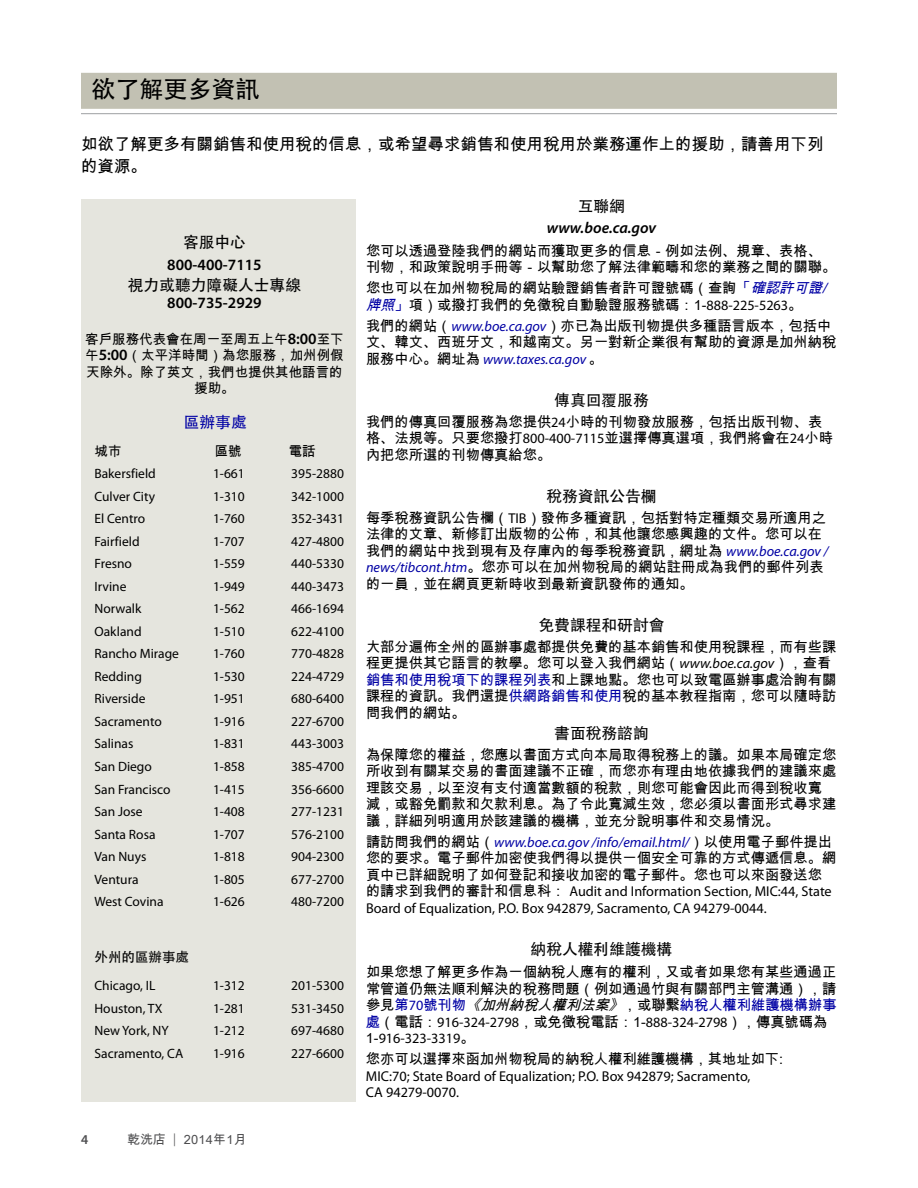
<style>
.page{position:relative;width:918px;height:1188px;background:#fff}
.page>*{position:absolute;margin:0;border:0;box-sizing:border-box;transform-origin:0 0}
.t1{font:24px "Adobe Heiti Std";color:#000}
.t2{font:16.5px/21.8px "Arial Unicode MS";color:#000}
.t3{font:15.75px "Adobe Heiti Std";color:#000}
.t4{font:600 15.75px "Myriad Pro";color:#000}
.t5{font:italic 600 15.75px "Myriad Pro";letter-spacing:.005em;color:#000}
.t6{font:15.75px "Adobe Heiti Std";color:#0000a4}
.t7{font:14.25px/16.5px "Arial Unicode MS";color:#000}
.t8{font:14.25px/16.5px "Myriad Pro";color:#000}
.t9{font:italic 14.25px "Myriad Pro";color:#0000a4}
.t10{font:13.5px "Myriad Pro";color:#000}
.t11{font:13.5px/16.5px "Arial Unicode MS";color:#000;text-align:center}
.t12{font:13.5px "Adobe Heiti Std";color:#000}
.t13{font:600 13.5px "Myriad Pro";color:#4d4d4f}
.t14{font:12.75px "Arial Unicode MS";letter-spacing:.025em;color:#4d4d4f}
.s1{color:#0000a4}
.s2{font-style:italic;color:#0000a4}
.s3{font-family:"Myriad Pro"}
.s4{font-family:"Myriad Pro";font-style:italic;color:#0000a4}
.s5{font-family:"Arial Unicode MS";font-style:normal;color:#000}
.s6{font-family:"Myriad Pro";font-style:italic}
.s7{font-family:"Arial Unicode MS"}
.s8{font-family:"Myriad Pro";color:#0000a4}
.s9{font-style:italic}
.s10{font-family:"Arial Unicode MS";color:#0000a4}
.s11{font-family:"Myriad Pro";font-weight:600;font-size:15.75px}
.s12{font-family:"Optima LT Std"}
</style>
<div class="page">
<div style="left:81px;top:200px;width:275px;height:902px;background:#e5e5de"></div>
<div style="left:81px;top:73px;width:756px;height:36px;background:#c2c1b3"></div>
<hr style="left:81px;top:113px;width:756px;height:1px;background:#9d9fa2">
<h1 class="t1" style="left:92px;top:75px;width:169px">欲了解更多資訊</h1>
<p class="t2" style="left:81px;top:133px;width:744px">如欲了解更多有關銷售和使用稅的信息，或希望尋求銷售和使用稅用於業務運作上的援助，請善用下列的資源。</p>
<p class="t3" style="left:578px;top:197px;width:49px">互聯網</p>
<p class="t5" style="left:547px;top:218px;width:111px">www.boe.ca.gov</p>
<p class="t7" style="left:366px;top:242px;width:472px">您可以透過登陸我們的網站而獲取更多的信息－例如法例、規章、表格、刊物，和政策說明手冊等－以幫助您了解法律範疇和您的業務之間的關聯。</p>
<p class="t7" style="left:366px;top:280px;width:467px">您也可以在加州物稅局的網站驗證銷售者許可證號碼（查詢<span class="s1">「</span><span class="s2">確認許可證/牌照</span><span class="s1">」</span>項）或撥打我們的免徵稅自動驗證服務號碼：1-<span class="s3">888-225-5263</span>。</p>
<p class="t7" style="left:366px;top:317px;width:472px">我們的網站（<span class="s4">www.boe.ca.gov</span>）亦已為出版刊物提供多種語言版本，包括中文、韓文、西班牙文，和越南文。另一對新企業很有幫助的資源是加州納稅</p>
<p class="t9" style="left:366px;top:350px;width:239px"><span class="s5">服務中心。網址為</span> www.taxes.ca.gov <span class="s5">。</span></p>
<p class="t3" style="left:554px;top:390px;width:96px">傳真回覆服務</p>
<p class="t7" style="left:366px;top:413px;width:468px">我們的傳真回覆服務為您提供<span class="s3">24</span>小時的刊物發放服務，包括出版刊物、表格、法規等。只要您撥打<span class="s3">800-400-7115</span>並選擇傳真選項，我們將會在<span class="s3">24</span>小時內把您所選的刊物傳真給您。</p>
<p class="t3" style="left:546px;top:486px;width:112px">稅務資訊公告欄</p>
<p class="t7" style="left:366px;top:509px;width:464px">每季稅務資訊公告欄（<span class="s3">TIB</span>）發佈多種資訊，包括對特定種類交易所適用之法律的文章、新修訂出版物的公佈，和其他讓您感興趣的文件。您可以在我們的網站中找到現有及存庫內的每季稅務資訊，網址為 <span class="s4">www.boe.ca.gov / news/tibcont.htm</span>。您亦可以在加州物稅局的網站註冊成為我們的郵件列表的一員，並在網頁更新時收到最新資訊發佈的通知。</p>
<p class="t3" style="left:539px;top:615px;width:127px">免費課程和研討會</p>
<p class="t7" style="left:366px;top:638px;width:472px">大部分遍佈全州的區辦事處都提供免費的基本銷售和使用稅課程，而有些課程更提供其它語言的教學。您可以登入我們網站（<span class="s6">www.boe.ca.gov</span>），查看<span class="s1">銷售和使用稅項下的課程列表</span>和上課地點。您也可以致電區辦事處洽詢有關課程的資訊。我們還提<span class="s1">供網路銷售和使用</span>稅的基本教程指南，您可以隨時訪問我們的網站。</p>
<p class="t3" style="left:554px;top:723px;width:96px">書面稅務諮詢</p>
<p class="t7" style="left:366px;top:746px;width:472px">為保障您的權益，您應以書面方式向本局取得稅務上的議。如果本局確定您所收到有關某交易的書面建議不正確，而您亦有理由地依據我們的建議來處理該交易，以至沒有支付適當數額的稅款，則您可能會因此而得到稅收寬減，或豁免罰款和欠款利息。為了令此寬減生效，您必須以書面形式尋求建議，詳細列明適用於該建議的機構，並充分說明事件和交易情況。</p>
<p class="t9" style="left:366px;top:833px;width:468px"><span class="s5">請訪問我們的網站（</span>www.boe.ca.gov /info/email.html/<span class="s5">）以使用電子郵件提出</span></p>
<p class="t7" style="left:366px;top:850px;width:472px">您的要求。電子郵件加密使我們得以提供一個安全可靠的方式傳遞信息。網頁中已詳細說明了如何登記和接收加密的電子郵件。您也可以來函發送您</p>
<p class="t8" style="left:366px;top:883px;width:467px"><span class="s7">的請求到我們的審計和信息科：</span> Audit and Information Section, MIC:44, State<br>Board of Equalization, P.O. Box 942879, Sacramento, CA 94279-0044.</p>
<p class="t3" style="left:531px;top:939px;width:143px">納稅人權利維護機構</p>
<p class="t7" style="left:366px;top:964px;width:472px;text-align:justify">如果您想了解更多作為一個納稅人應有的權利，又或者如果您有某些通過正常管道仍無法順利解決的稅務問題（例如通過竹與有關部門主管溝通），請參見<span class="s1">第</span><span class="s8">70</span><span class="s1">號刊物</span><span class="s9">《加州納稅人權利法案》</span>，或聯繫<span class="s1">納稅人權利維護機構辦事</span></p>
<p class="t8" style="left:366px;top:1013px;width:463px"><span class="s10">處</span><span class="s7">（電話：</span>916-324-2798<span class="s7">，或免徵稅電話：1-</span>888-324-2798<span class="s7">），傳真號碼為<br>1-</span>916-323-3319<span class="s7">。</span></p>
<p class="t7" style="left:366px;top:1051px;width:419px">您亦可以選擇來函加州物稅局的納稅人權利維護機構，其地址如下:</p>
<p class="t8" style="left:366px;top:1067px;width:386px">MIC:70; State Board of Equalization; P.O. Box 942879; Sacramento,<br>CA 94279-0070.</p>
<p class="t3" style="left:183px;top:232px;width:64px">客服中心</p>
<p class="t4" style="left:167px;top:255px;width:96px">800-400-7115</p>
<p class="t3" style="left:128px;top:276px;width:175px">視力或聽力障礙人士專線</p>
<p class="t4" style="left:167px;top:292px;width:96px">800-735-2929</p>
<p class="t11" style="left:85px;top:330px;width:260px">客戶服務代表會在周一至周五上午<span class="s11">8:00</span>至下午<span class="s11">5:00</span>（太平洋時間）為您服務，加州例假天除外。除了英文，我們也提供其他語言的援助。</p>
<p class="t6" style="left:184px;top:412px;width:64px">區辦事處</p>
<p class="t11" style="left:94px;top:443px;width:28px">城市</p>
<p class="t11" style="left:215px;top:443px;width:28px">區號</p>
<p class="t11" style="left:289px;top:443px;width:28px">電話</p>
<p class="t10" style="left:94px;top:466px;width:63px">Bakersfield</p>
<p class="t10" style="left:213px;top:466px;width:33px">1-661</p>
<p class="t10" style="left:291px;top:466px;width:54px">395-2880</p>
<p class="t10" style="left:94px;top:488px;width:62px">Culver City</p>
<p class="t10" style="left:213px;top:488px;width:33px">1-310</p>
<p class="t10" style="left:291px;top:488px;width:54px">342-1000</p>
<p class="t10" style="left:94px;top:511px;width:52px">El Centro</p>
<p class="t10" style="left:213px;top:511px;width:33px">1-760</p>
<p class="t10" style="left:291px;top:511px;width:54px">352-3431</p>
<p class="t10" style="left:94px;top:533px;width:47px">Fairfield</p>
<p class="t10" style="left:213px;top:533px;width:33px">1-707</p>
<p class="t10" style="left:291px;top:533px;width:54px">427-4800</p>
<p class="t10" style="left:94px;top:556px;width:39px">Fresno</p>
<p class="t10" style="left:213px;top:556px;width:33px">1-559</p>
<p class="t10" style="left:291px;top:556px;width:54px">440-5330</p>
<p class="t10" style="left:94px;top:578px;width:34px">Irvine</p>
<p class="t10" style="left:213px;top:578px;width:33px">1-949</p>
<p class="t10" style="left:291px;top:578px;width:54px">440-3473</p>
<p class="t10" style="left:94px;top:601px;width:48px">Norwalk</p>
<p class="t10" style="left:213px;top:601px;width:33px">1-562</p>
<p class="t10" style="left:291px;top:601px;width:54px">466-1694</p>
<p class="t10" style="left:94px;top:623px;width:49px">Oakland</p>
<p class="t10" style="left:213px;top:623px;width:33px">1-510</p>
<p class="t10" style="left:291px;top:623px;width:54px">622-4100</p>
<p class="t10" style="left:94px;top:646px;width:86px">Rancho Mirage</p>
<p class="t10" style="left:213px;top:646px;width:33px">1-760</p>
<p class="t10" style="left:291px;top:646px;width:54px">770-4828</p>
<p class="t10" style="left:94px;top:668px;width:49px">Redding</p>
<p class="t10" style="left:213px;top:668px;width:33px">1-530</p>
<p class="t10" style="left:291px;top:668px;width:54px">224-4729</p>
<p class="t10" style="left:94px;top:691px;width:52px">Riverside</p>
<p class="t10" style="left:213px;top:691px;width:33px">1-951</p>
<p class="t10" style="left:291px;top:691px;width:54px">680-6400</p>
<p class="t10" style="left:94px;top:713px;width:69px">Sacramento</p>
<p class="t10" style="left:213px;top:713px;width:33px">1-916</p>
<p class="t10" style="left:291px;top:713px;width:54px">227-6700</p>
<p class="t10" style="left:94px;top:736px;width:40px">Salinas</p>
<p class="t10" style="left:213px;top:736px;width:33px">1-831</p>
<p class="t10" style="left:291px;top:736px;width:54px">443-3003</p>
<p class="t10" style="left:94px;top:758px;width:59px">San Diego</p>
<p class="t10" style="left:213px;top:758px;width:33px">1-858</p>
<p class="t10" style="left:291px;top:758px;width:54px">385-4700</p>
<p class="t10" style="left:94px;top:781px;width:78px">San Francisco</p>
<p class="t10" style="left:213px;top:781px;width:33px">1-415</p>
<p class="t10" style="left:291px;top:781px;width:54px">356-6600</p>
<p class="t10" style="left:94px;top:803px;width:50px">San Jose</p>
<p class="t10" style="left:213px;top:803px;width:33px">1-408</p>
<p class="t10" style="left:291px;top:803px;width:54px">277-1231</p>
<p class="t10" style="left:94px;top:826px;width:63px">Santa Rosa</p>
<p class="t10" style="left:213px;top:826px;width:33px">1-707</p>
<p class="t10" style="left:291px;top:826px;width:54px">576-2100</p>
<p class="t10" style="left:94px;top:848px;width:53px">Van Nuys</p>
<p class="t10" style="left:213px;top:848px;width:33px">1-818</p>
<p class="t10" style="left:291px;top:848px;width:54px">904-2300</p>
<p class="t10" style="left:94px;top:871px;width:46px">Ventura</p>
<p class="t10" style="left:213px;top:871px;width:33px">1-805</p>
<p class="t10" style="left:291px;top:871px;width:54px">677-2700</p>
<p class="t10" style="left:94px;top:893px;width:71px">West Covina</p>
<p class="t10" style="left:213px;top:893px;width:33px">1-626</p>
<p class="t10" style="left:291px;top:893px;width:54px">480-7200</p>
<p class="t12" style="left:94px;top:949px;width:96px">外州的區辦事處</p>
<p class="t10" style="left:94px;top:977px;width:62px">Chicago, IL</p>
<p class="t10" style="left:213px;top:977px;width:33px">1-312</p>
<p class="t10" style="left:291px;top:977px;width:54px">201-5300</p>
<p class="t10" style="left:94px;top:1000px;width:70px">Houston, TX</p>
<p class="t10" style="left:213px;top:1000px;width:33px">1-281</p>
<p class="t10" style="left:291px;top:1000px;width:54px">531-3450</p>
<p class="t10" style="left:94px;top:1022px;width:76px">New York, NY</p>
<p class="t10" style="left:213px;top:1022px;width:33px">1-212</p>
<p class="t10" style="left:291px;top:1022px;width:54px">697-4680</p>
<p class="t10" style="left:94px;top:1045px;width:90px">Sacramento, CA</p>
<p class="t10" style="left:213px;top:1045px;width:33px">1-916</p>
<p class="t10" style="left:291px;top:1045px;width:54px">227-6600</p>
<p class="t13" style="left:81px;top:1131px;width:9px">4</p>
<p class="t14" style="left:127px;top:1130px;width:121px">乾洗店 <span class="s12">|</span> 2014年1月</p>
</div>
